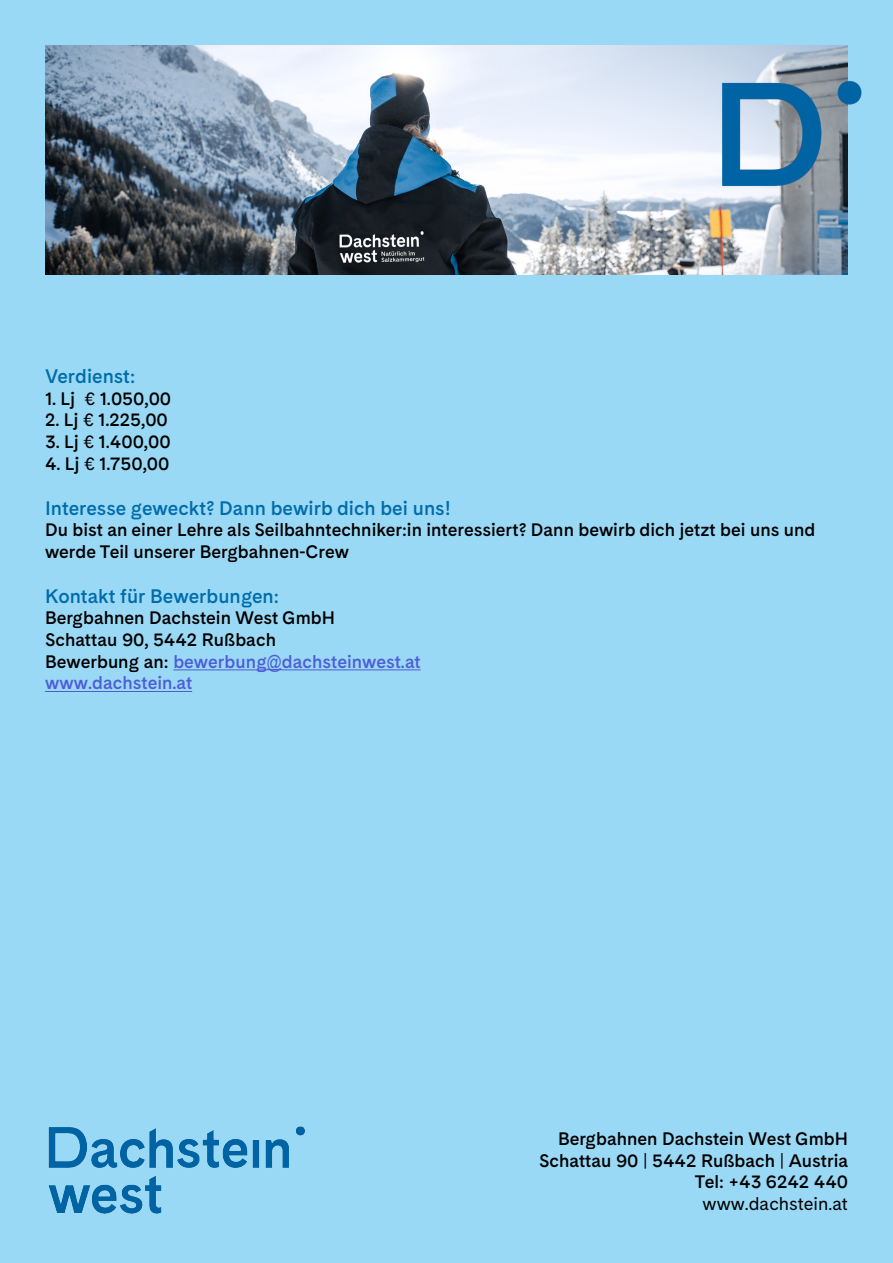
<style>
.page{position:relative;width:893px;height:1263px;background:#99d9f6}
.page>*{position:absolute;margin:0;border:0;box-sizing:border-box;transform-origin:0 0}
.t1{font:600 19.5px "Cadiz";color:#006ca9}
.t2{font:600 18px/21.6px "Cadiz";color:#000}
.t3{font:600 18px "Cadiz";color:#4f5cd6}
.t4{font:18px "Cadiz";color:#000}
.s1{font-weight:400}
.s2{color:#000}
.s3{font-family:"Arial Narrow";font-weight:400}
</style>
<div class="page">
<img style="left:45px;top:45px;width:803px;height:230px">
<img style="left:708px;top:45px;width:154px;height:174px">
<hr style="left:173px;top:669px;width:94px;height:1px;background:#4f5cd6">
<svg style="left:267px;top:669px;width:15px;height:1px"></svg>
<hr style="left:282px;top:669px;width:139px;height:1px;background:#4f5cd6">
<hr style="left:45px;top:691px;width:147px;height:1px;background:#4f5cd6">
<img style="left:48px;top:1126px;width:257px;height:88px">
<p class="t1" style="left:45px;top:362px;width:92px">Verdienst:</p>
<p class="t2" style="left:45px;top:387px;width:128px">1. Lj <span class="s1">€</span> 1.050,00</p>
<p class="t2" style="left:45px;top:409px;width:124px">2. Lj <span class="s1">€</span> 1.225,00</p>
<p class="t2" style="left:45px;top:430px;width:127px">3. Lj <span class="s1">€</span> 1.400,00</p>
<p class="t2" style="left:45px;top:452px;width:126px">4. Lj <span class="s1">€</span> 1.750,00</p>
<p class="t1" style="left:45px;top:493px;width:407px">Interesse geweckt? Dann bewirb dich bei uns!</p>
<p class="t2" style="left:45px;top:519px;width:772px">Du bist an einer Lehre als Seilbahntechniker:in interessiert? Dann bewirb dich jetzt bei uns und werde Teil unserer Bergbahnen-Crew</p>
<p class="t1" style="left:45px;top:582px;width:235px">Kontakt für Bewerbungen:</p>
<p class="t2" style="left:45px;top:607px;width:291px">Bergbahnen Dachstein West GmbH</p>
<p class="t2" style="left:45px;top:628px;width:233px">Schattau 90, 5442 Rußbach</p>
<p class="t3" style="left:45px;top:648px;width:377px"><span class="s2">Bewerbung an:</span> bewerbung<span class="s3">@</span>dachsteinwest.at</p>
<p class="t3" style="left:45px;top:670px;width:149px">www.dachstein.at</p>
<p class="t2" style="left:558px;top:1127px;width:291px">Bergbahnen Dachstein West GmbH</p>
<p class="t2" style="left:539px;top:1149px;width:311px">Schattau 90 <span class="s1">|</span> 5442 Rußbach <span class="s1">|</span> Austria</p>
<p class="t2" style="left:695px;top:1171px;width:155px">Tel: +43 6242 440</p>
<p class="t4" style="left:702px;top:1190px;width:147px">www.dachstein.at</p>
</div>
